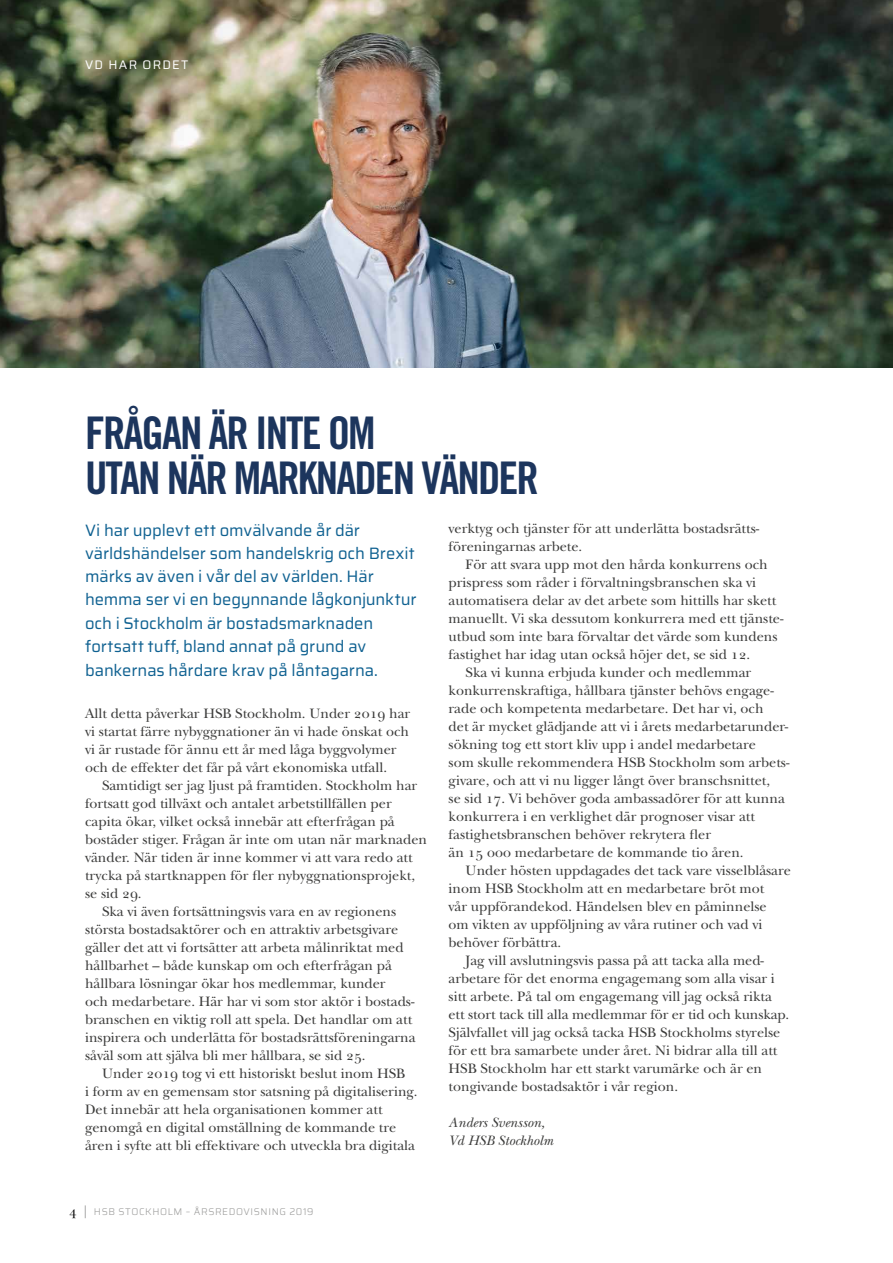
<style>
.page{position:relative;width:893px;height:1263px;background:#fff}
.page>*{position:absolute;margin:0;border:0;box-sizing:border-box;transform-origin:0 0}
.t1{font:45px/45px "Trade Gothic Bold Cond Twenty";letter-spacing:-.045em;color:#1c355d}
.t2{font:16.5px/23.4px "Saira";letter-spacing:-.005em;color:#0f6191}
.t3{font:14.25px/18px "New Baskerville Std";color:#3c3c3b}
.t4{font:italic 14.25px/18px "New Baskerville Std";color:#3c3c3b}
.t5{font:12.45px "Saira";letter-spacing:.1em;color:#fff}
.t6{font:300 9.75px "Saira";letter-spacing:.06em;color:#9d9d9c}
.s1{font-family:"New Baskerville Std";font-weight:400;font-size:12.75px;color:#000}
.s2{font-family:"New Baskerville Std";font-weight:400;font-size:12.75px}
</style>
<div class="page">
<img style="left:0;top:0;width:893px;height:368px">
<p class="t5" style="left:85px;top:56px;width:105px">VD HAR ORDET</p>
<h1 class="t1" style="left:85px;top:410px;width:455px">FRÅGAN ÄR INTE OM<br>UTAN NÄR MARKNADEN VÄNDER</h1>
<p class="t2" style="left:85px;top:518px;width:333px">Vi har upplevt ett omvälvande år där världshändelser som handelskrig och Brexit märks av även i vår del av världen. Här hemma ser vi en begynnande lågkonjunktur och i Stockholm är bostadsmarknaden fortsatt tuff, bland annat på grund av bankernas hårdare krav på låntagarna.</p>
<p class="t3" style="left:85px;top:704px;width:327px">Allt detta påverkar HSB Stockholm. Under 2019 har vi startat färre nybyggnationer än vi hade önskat och vi är rustade för ännu ett år med låga byggvolymer och de effekter det får på vårt ekonomiska utfall.</p>
<p class="t3" style="left:102px;top:776px;width:317px">Samtidigt ser jag ljust på framtiden. Stockholm har</p>
<p class="t3" style="left:85px;top:794px;width:308px">fortsatt god tillväxt och antalet arbetstillfällen per</p>
<p class="t3" style="left:85px;top:812px;width:311px">capita ökar, vilket också innebär att efterfrågan på</p>
<p class="t3" style="left:85px;top:830px;width:343px">bostäder stiger. Frågan är inte om utan när marknaden</p>
<p class="t3" style="left:85px;top:848px;width:329px">vänder. När tiden är inne kommer vi att vara redo att</p>
<p class="t3" style="left:85px;top:866px;width:332px">trycka på startknappen för fler nybyggnationsprojekt,</p>
<p class="t3" style="left:85px;top:884px;width:58px">se sid 29.</p>
<p class="t3" style="left:102px;top:902px;width:296px">Ska vi även fortsättningsvis vara en av regionens</p>
<p class="t3" style="left:85px;top:920px;width:315px">största bostadsaktörer och en attraktiv arbetsgivare</p>
<p class="t3" style="left:85px;top:938px;width:320px">gäller det att vi fortsätter att arbeta målinriktat med</p>
<p class="t3" style="left:85px;top:956px;width:308px">hållbarhet – både kunskap om och efterfrågan på</p>
<p class="t3" style="left:85px;top:974px;width:302px">hållbara lösningar ökar hos medlemmar, kunder</p>
<p class="t3" style="left:85px;top:992px;width:331px">och medarbetare. Här har vi som stor aktör i bostads-</p>
<p class="t3" style="left:85px;top:1010px;width:329px">branschen en viktig roll att spela. Det handlar om att</p>
<p class="t3" style="left:85px;top:1028px;width:332px">inspirera och underlätta för bostadsrättsföreningarna</p>
<p class="t3" style="left:85px;top:1046px;width:282px">såväl som att själva bli mer hållbara, se sid 25.</p>
<p class="t3" style="left:102px;top:1064px;width:305px">Under 2019 tog vi ett historiskt beslut inom HSB</p>
<p class="t3" style="left:85px;top:1082px;width:334px">i form av en gemensam stor satsning på digitalisering.</p>
<p class="t3" style="left:85px;top:1100px;width:299px">Det innebär att hela organisationen kommer att</p>
<p class="t3" style="left:85px;top:1118px;width:313px">genomgå en digital omställning de kommande tre</p>
<p class="t3" style="left:85px;top:1136px;width:332px">åren i syfte att bli effektivare och utveckla bra digitala</p>
<p class="t3" style="left:449px;top:520px;width:312px">verktyg och tjänster för att underlätta bostadsrätts&shy;föreningarnas arbete.</p>
<p class="t3" style="left:466px;top:556px;width:304px">För att svara upp mot den hårda konkurrens och</p>
<p class="t3" style="left:449px;top:574px;width:309px">prispress som råder i förvaltningsbranschen ska vi</p>
<p class="t3" style="left:449px;top:592px;width:329px">automatisera delar av det arbete som hittills har skett</p>
<p class="t3" style="left:449px;top:610px;width:336px">manuellt. Vi ska dessutom konkurrera med ett tjänste-</p>
<p class="t3" style="left:449px;top:628px;width:330px">utbud som inte bara förvaltar det värde som kundens</p>
<p class="t3" style="left:449px;top:646px;width:303px">fastighet har idag utan också höjer det, se sid 12.</p>
<p class="t3" style="left:466px;top:664px;width:287px">Ska vi kunna erbjuda kunder och medlemmar</p>
<p class="t3" style="left:449px;top:682px;width:327px">konkurrenskraftiga, hållbara tjänster behövs engage-</p>
<p class="t3" style="left:449px;top:700px;width:316px">rade och kompetenta medarbetare. Det har vi, och</p>
<p class="t3" style="left:449px;top:718px;width:341px">det är mycket glädjande att vi i årets medarbetarunder-</p>
<p class="t3" style="left:449px;top:736px;width:309px">sökning tog ett stort kliv upp i andel medarbetare</p>
<p class="t3" style="left:449px;top:754px;width:342px">som skulle rekommendera HSB Stockholm som arbets-</p>
<p class="t3" style="left:449px;top:772px;width:323px">givare, och att vi nu ligger långt över branschsnittet,</p>
<p class="t3" style="left:449px;top:790px;width:338px">se sid 17. Vi behöver goda ambassadörer för att kunna</p>
<p class="t3" style="left:449px;top:808px;width:308px">konkurrera i en verklighet där prognoser visar att</p>
<p class="t3" style="left:449px;top:826px;width:264px">fastighetsbranschen behöver rekrytera fler</p>
<p class="t3" style="left:449px;top:844px;width:296px">än 15 000 medarbetare de kommande tio åren.</p>
<p class="t3" style="left:466px;top:862px;width:327px">Under hösten uppdagades det tack vare visselblåsare</p>
<p class="t3" style="left:449px;top:880px;width:317px">inom HSB Stockholm att en medarbetare bröt mot</p>
<p class="t3" style="left:449px;top:898px;width:320px">vår uppförandekod. Händelsen blev en påminnelse</p>
<p class="t3" style="left:449px;top:916px;width:315px">om vikten av uppföljning av våra rutiner och vad vi</p>
<p class="t3" style="left:449px;top:934px;width:114px">behöver förbättra.</p>
<p class="t3" style="left:466px;top:952px;width:300px">Jag vill avslutningsvis passa på att tacka alla med-</p>
<p class="t3" style="left:449px;top:970px;width:328px">arbetare för det enorma engagemang som alla visar i</p>
<p class="t3" style="left:449px;top:988px;width:325px">sitt arbete. På tal om engagemang vill jag också rikta</p>
<p class="t3" style="left:449px;top:1006px;width:342px">ett stort tack till alla medlemmar för er tid och kunskap.</p>
<p class="t3" style="left:449px;top:1024px;width:333px">Självfallet vill jag också tacka HSB Stockholms styrelse</p>
<p class="t3" style="left:449px;top:1042px;width:331px">för ett bra samarbete under året. Ni bidrar alla till att</p>
<p class="t3" style="left:449px;top:1060px;width:315px">HSB Stockholm har ett starkt varumärke och är en</p>
<p class="t3" style="left:449px;top:1078px;width:231px">tongivande bostadsaktör i vår region.</p>
<p class="t4" style="left:449px;top:1114px;width:106px">Anders Svensson,<br>Vd HSB Stockholm</p>
<p class="t6" style="left:70px;top:1204px;width:246px"><span class="s1">4</span> <span class="s2">|</span> HSB STOCKHOLM – ÅRSREDOVISNING 2019</p>
</div>
